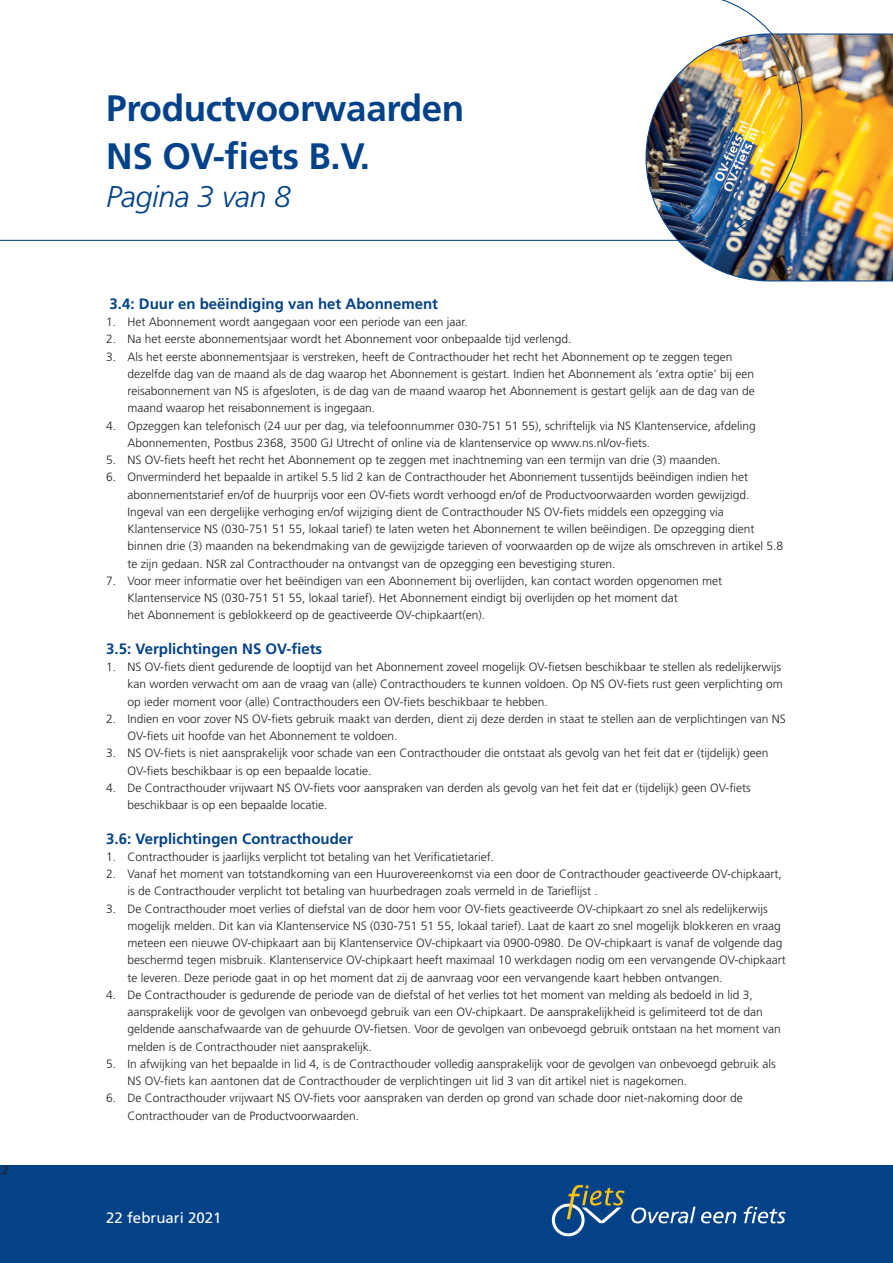
<style>
.page{position:relative;width:893px;height:1263px;background:#fff}
.page>*{position:absolute;margin:0;border:0;box-sizing:border-box;transform-origin:0 0}
.t1{font:700 36.75px/47.5px "Frutiger LT Std";letter-spacing:-.01em;color:#034189}
.t2{font:italic 300 30px "Frutiger LT Std";letter-spacing:-.01em;color:#034189}
.t3{font:700 15px "Frutiger LT Std";color:#034189}
.t4{font:15px "Frutiger LT Std";color:#fff}
.t5{font:300 12px/17.2px "Frutiger LT Std";color:#231f20}
.t6{font:11.25px "Frutiger LT Std";color:#231f20}
</style>
<div class="page">
<div style="left:0;top:1165px;width:893px;height:98px;background:#034189"></div>
<svg style="left:552px;top:1185px;width:72px;height:51px"></svg>
<svg style="left:631px;top:1206px;width:64px;height:17px"></svg>
<svg style="left:701px;top:1211px;width:35px;height:12px"></svg>
<svg style="left:744px;top:1206px;width:42px;height:17px"></svg>
<img style="left:678px;top:33px;width:215px;height:249px">
<svg style="left:0;top:0;width:803px;height:241px"></svg>
<p class="t6" style="left:2px;top:1163px;width:8px">2</p>
<h1 class="t1" style="left:106px;top:85px;width:359px">Productvoorwaarden<br>NS OV-fiets B.V.</h1>
<h2 class="t2" style="left:106px;top:180px;width:186px">Pagina 3 van 8</h2>
<p class="t3" style="left:110px;top:295px;width:330px">3.4: Duur en beëindiging van het Abonnement</p>
<p class="t5" style="left:106px;top:314px;width:363px">1. Het Abonnement wordt aangegaan voor een periode van een jaar.</p>
<p class="t5" style="left:106px;top:331px;width:467px">2. Na het eerste abonnementsjaar wordt het Abonnement voor onbepaalde tijd verlengd.</p>
<p class="t5" style="left:128px;top:348px;width:629px;text-indent:-21px">3. Als het eerste abonnementsjaar is verstreken, heeft de Contracthouder het recht het Abonnement op te zeggen tegen dezelfde dag van de maand als de dag waarop het Abonnement is gestart. Indien het Abonnement als ‘extra optie’ bij een reisabonnement van NS is afgesloten, is de dag van de maand waarop het Abonnement is gestart gelijk aan de dag van de maand waarop het reisabonnement is ingegaan.</p>
<p class="t5" style="left:128px;top:417px;width:630px;text-indent:-21px">4. Opzeggen kan telefonisch (24 uur per dag, via telefoonnummer 030-751 51 55), schriftelijk via NS Klantenservice, afdeling<br>Abonnementen, Postbus 2368, 3500 GJ Utrecht of online via de klantenservice op www.ns.nl/ov-fiets.</p>
<p class="t5" style="left:106px;top:451px;width:616px">5. NS OV-fiets heeft het recht het Abonnement op te zeggen met inachtneming van een termijn van drie (3) maanden.</p>
<p class="t5" style="left:128px;top:469px;width:657px;text-indent:-21px">6. Onverminderd het bepaalde in artikel 5.5 lid 2 kan de Contracthouder het Abonnement tussentijds beëindigen indien het abonnementstarief en/of de huurprijs voor een OV-fiets wordt verhoogd en/of de Productvoorwaarden worden gewijzigd.<br>Ingeval van een dergelijke verhoging en/of wijziging dient de Contracthouder NS OV-fiets middels een opzegging via Klantenservice NS (030-751 51 55, lokaal tarief) te laten weten het Abonnement te willen beëindigen. De opzegging dient binnen drie (3) maanden na bekendmaking van de gewijzigde tarieven of voorwaarden op de wijze als omschreven in artikel 5.8 te zijn gedaan. NSR zal Contracthouder na ontvangst van de opzegging een bevestiging sturen.</p>
<p class="t5" style="left:128px;top:572px;width:596px;text-indent:-21px">7. Voor meer informatie over het beëindigen van een Abonnement bij overlijden, kan contact worden opgenomen met<br>Klantenservice NS (030-751 51 55, lokaal tarief). Het Abonnement eindigt bij overlijden op het moment dat<br>het Abonnement is geblokkeerd op de geactiveerde OV-chipkaart(en).</p>
<p class="t3" style="left:106px;top:640px;width:217px">3.5: Verplichtingen NS OV-fiets</p>
<p class="t5" style="left:128px;top:659px;width:657px;text-indent:-21px">1. NS OV-fiets dient gedurende de looptijd van het Abonnement zoveel mogelijk OV-fietsen beschikbaar te stellen als redelijkerwijs kan worden verwacht om aan de vraag van (alle) Contracthouders te kunnen voldoen. Op NS OV-fiets rust geen verplichting om op ieder moment voor (alle) Contracthouders een OV-fiets beschikbaar te hebben.</p>
<p class="t5" style="left:128px;top:710px;width:660px;text-indent:-21px">2. Indien en voor zover NS OV-fiets gebruik maakt van derden, dient zij deze derden in staat te stellen aan de verplichtingen van NS<br>OV-fiets uit hoofde van het Abonnement te voldoen.</p>
<p class="t5" style="left:128px;top:745px;width:642px;text-indent:-21px">3. NS OV-fiets is niet aansprakelijk voor schade van een Contracthouder die ontstaat als gevolg van het feit dat er (tijdelijk) geen<br>OV-fiets beschikbaar is op een bepaalde locatie.</p>
<p class="t5" style="left:128px;top:779px;width:625px;text-indent:-21px">4. De Contracthouder vrijwaart NS OV-fiets voor aanspraken van derden als gevolg van het feit dat er (tijdelijk) geen OV-fiets beschikbaar is op een bepaalde locatie.</p>
<p class="t3" style="left:106px;top:830px;width:248px">3.6: Verplichtingen Contracthouder</p>
<p class="t5" style="left:106px;top:848px;width:389px">1. Contracthouder is jaarlijks verplicht tot betaling van het Verificatietarief.</p>
<p class="t5" style="left:128px;top:866px;width:656px;text-indent:-21px">2. Vanaf het moment van totstandkoming van een Huurovereenkomst via een door de Contracthouder geactiveerde OV-chipkaart, is de Contracthouder verplicht tot betaling van huurbedragen zoals vermeld in de Tarieflijst .</p>
<p class="t5" style="left:128px;top:900px;width:660px;text-indent:-21px">3. De Contracthouder moet verlies of diefstal van de door hem voor OV-fiets geactiveerde OV-chipkaart zo snel als redelijkerwijs mogelijk melden. Dit kan via Klantenservice NS (030-751 51 55, lokaal tarief). Laat de kaart zo snel mogelijk blokkeren en vraag meteen een nieuwe OV-chipkaart aan bij Klantenservice OV-chipkaart via 0900-0980. De OV-chipkaart is vanaf de volgende dag beschermd tegen misbruik. Klantenservice OV-chipkaart heeft maximaal 10 werkdagen nodig om een vervangende OV-chipkaart te leveren. Deze periode gaat in op het moment dat zij de aanvraag voor een vervangende kaart hebben ontvangen.</p>
<p class="t5" style="left:128px;top:986px;width:655px;text-indent:-21px">4. De Contracthouder is gedurende de periode van de diefstal of het verlies tot het moment van melding als bedoeld in lid 3, aansprakelijk voor de gevolgen van onbevoegd gebruik van een OV-chipkaart. De aansprakelijkheid is gelimiteerd tot de dan geldende aanschafwaarde van de gehuurde OV-fietsen. Voor de gevolgen van onbevoegd gebruik ontstaan na het moment van melden is de Contracthouder niet aansprakelijk.</p>
<p class="t5" style="left:128px;top:1055px;width:650px;text-indent:-21px">5. In afwijking van het bepaalde in lid 4, is de Contracthouder volledig aansprakelijk voor de gevolgen van onbevoegd gebruik als<br>NS OV-fiets kan aantonen dat de Contracthouder de verplichtingen uit lid 3 van dit artikel niet is nagekomen.</p>
<p class="t5" style="left:128px;top:1090px;width:617px;text-indent:-21px">6. De Contracthouder vrijwaart NS OV-fiets voor aanspraken van derden op grond van schade door niet-nakoming door de<br>Contracthouder van de Productvoorwaarden.</p>
<p class="t4" style="left:106px;top:1209px;width:117px">22 februari 2021</p>
</div>
